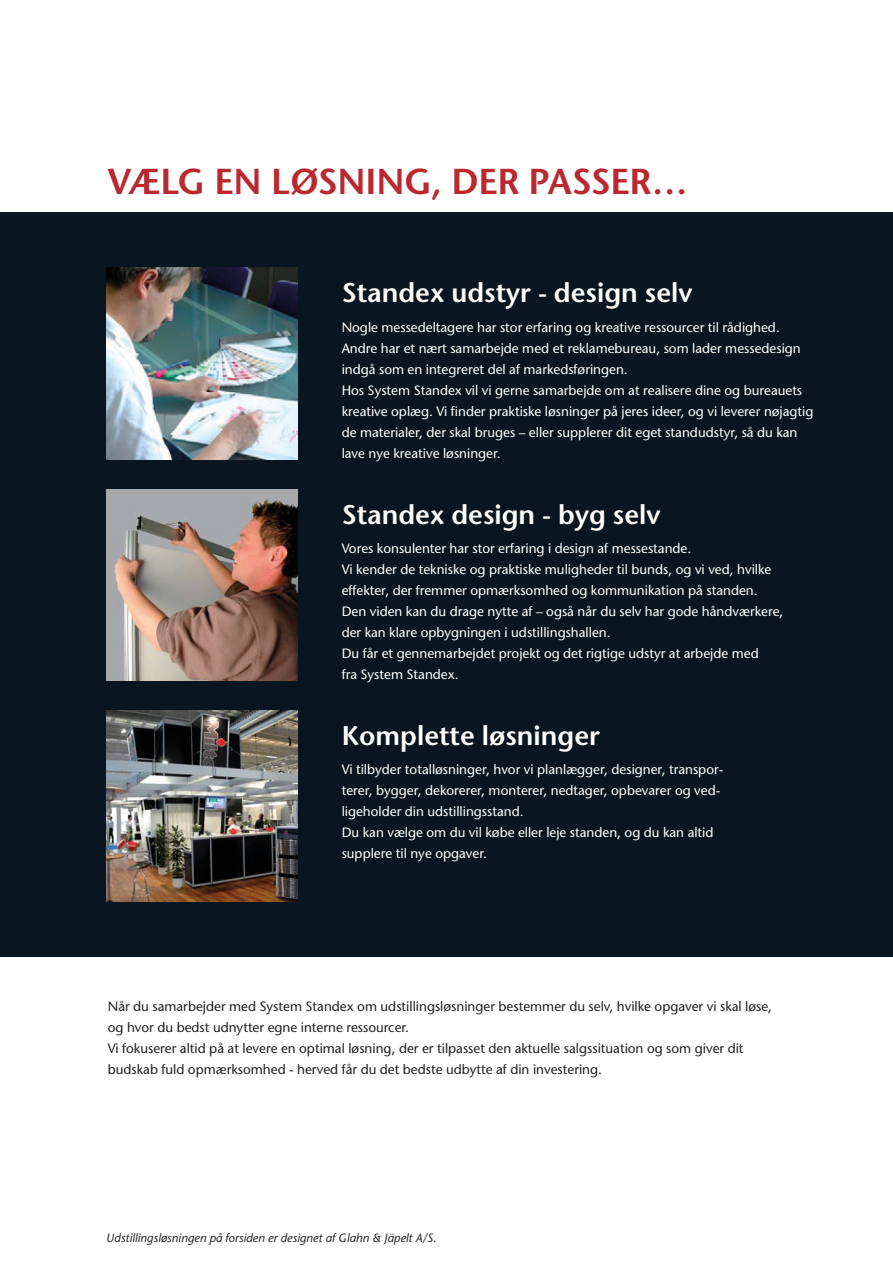
<style>
.page{position:relative;width:893px;height:1263px;background:#fff}
.page>*{position:absolute;margin:0;border:0;box-sizing:border-box;transform-origin:0 0}
.t1{font:600 36px "Stone Sans";letter-spacing:-.015em;color:#ba2930}
.t2{font:600 27px "Stone Sans";color:#fff}
.t3{font:13.5px/21px "Stone Sans";color:#fff}
.t4{font:13.5px/21px "Stone Sans";color:#231f20}
.t5{font:italic 12px "Stone Sans";color:#231f20}
</style>
<div class="page">
<div style="left:0;top:213px;width:893px;height:744px;background:#091621"></div>
<img style="left:106px;top:489px;width:192px;height:191px">
<img style="left:106px;top:710px;width:192px;height:191px">
<img style="left:106px;top:268px;width:192px;height:191px">
<h1 class="t1" style="left:108px;top:160px;width:581px">VÆLG EN LØSNING, DER PASSER…</h1>
<h2 class="t2" style="left:342px;top:277px;width:352px">Standex udstyr - design selv</h2>
<p class="t3" style="left:342px;top:317px;width:473px">Nogle messedeltagere har stor erfaring og kreative res sourcer til rådighed.<br>Andre har et nært samarbejde med et reklamebureau, som lader messedesign indgå som en integreret del af markedsføringen.<br>Hos System Standex vil vi gerne samarbejde om at realisere dine og bureauets kreative oplæg. Vi finder praktiske løs ninger på jeres ideer, og vi leverer nøjagtig de materialer, der skal bruges – eller supplerer dit eget stand udstyr, så du kan lave nye kreative løsninger.</p>
<h2 class="t2" style="left:342px;top:498px;width:320px">Standex design - byg selv</h2>
<p class="t3" style="left:342px;top:538px;width:443px">Vores konsulenter har stor erfaring i design af messestande.<br>Vi kender de tekniske og praktiske muligheder til bunds, og vi ved, hvilke effekter, der fremmer opmærksomhed og kommunikation på standen.<br>Den viden kan du drage nytte af – også når du selv har gode håndværkere, der kan klare opbygningen i udstillingshallen.<br>Du får et gennemarbejdet projekt og det rigtige udstyr at arbejde med<br>fra System Standex.</p>
<h2 class="t2" style="left:342px;top:719px;width:260px">Komplette løsninger</h2>
<p class="t3" style="left:342px;top:759px;width:383px">Vi tilbyder totalløsninger, hvor vi planlægger, designer, transpor&shy;terer, bygger, dekorerer, monterer, nedtager, opbevarer og ved&shy;ligeholder din udstillingsstand.<br>Du kan vælge om du vil købe eller leje standen, og du kan altid supplere til nye opgaver.</p>
<p class="t4" style="left:108px;top:996px;width:666px">Når du samarbejder med System Standex om udstillingsløsninger bestemmer du selv, hvilke opgaver vi skal løse, og hvor du bedst udnytter egne interne ressourcer.<br>Vi fokuserer altid på at levere en optimal løsning, der er tilpasset den aktuelle salgssituation og som giver dit budskab fuld opmærksomhed - herved får du det bedste udbytte af din investering.</p>
<p class="t5" style="left:106px;top:1231px;width:332px">Udstillingsløsningen på forsiden er designet af Glahn &amp; Jäpelt A/S.</p>
</div>
